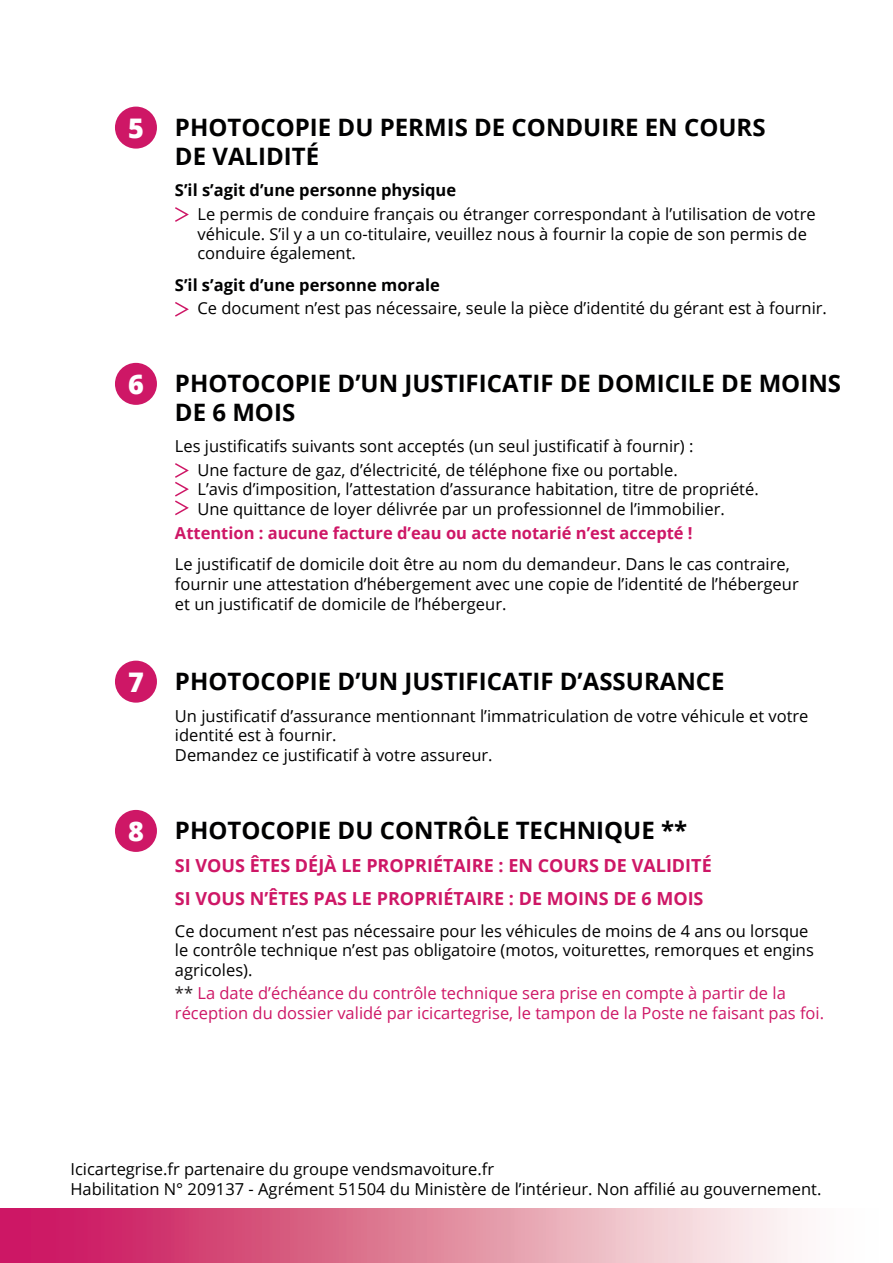
<style>
.page{position:relative;width:893px;height:1263px;background:#fff}
.page>*{position:absolute;margin:0;border:0;box-sizing:border-box;transform-origin:0 0}
.t1{font:800 27px "Open Sans";color:#fff}
.t2{font:700 24px/28.8px "Open Sans";color:#000001}
.t3{font:700 18px "Open Sans";color:#ce1766}
.t4{font:16.5px/19.8px "Open Sans";color:#000001}
.t5{font:16.5px/19.8px "Open Sans";color:#ce1766}
.t6{font:700 16.5px "Open Sans";color:#000001}
.t7{font:700 16.5px "Open Sans";color:#ce1766}
.s1{font-weight:800;font-size:27px;color:#fff}
.s2{color:#231f20}
</style>
<div class="page">
<img style="left:0;top:1209px;width:791px;height:54px">
<div style="left:115px;top:107px;width:42px;height:42px;background:#ce1766;border-radius:50%"></div>
<div style="left:115px;top:363px;width:42px;height:42px;background:#ce1766;border-radius:50%"></div>
<svg style="left:175px;top:207px;width:14px;height:15px"></svg>
<svg style="left:175px;top:302px;width:14px;height:15px"></svg>
<div style="left:115px;top:661px;width:42px;height:42px;background:#ce1766;border-radius:50%"></div>
<div style="left:115px;top:810px;width:42px;height:42px;background:#ce1766;border-radius:50%"></div>
<svg style="left:175px;top:463px;width:14px;height:53px"></svg>
<h1 class="t1" style="left:128px;top:108px;width:17px">5</h1>
<h2 class="t2" style="left:175px;top:112px;width:592px">PHOTOCOPIE DU PERMIS DE CONDUIRE EN COURS<br>DE VALIDITÉ</h2>
<p class="t6" style="left:175px;top:179px;width:283px">S’il s’agit d’une personne physique</p>
<p class="t4" style="left:197px;top:203px;width:620px">Le permis de conduire français ou étranger correspondant à l’utilisation de votre véhicule. S’il y a un co-titulaire, veuillez nous à fournir la copie de son permis de conduire également.</p>
<p class="t6" style="left:175px;top:273px;width:266px">S’il s’agit d’une personne morale</p>
<p class="t4" style="left:197px;top:298px;width:631px">Ce document n’est pas nécessaire, seule la pièce d’identité du gérant est à fournir.</p>
<h2 class="t2" style="left:175px;top:368px;width:668px;text-indent:-47px"><span class="s1">6</span> PHOTOCOPIE D’UN JUSTIFICATIF DE DOMICILE DE MOINS<br>DE 6 MOIS</h2>
<p class="t4" style="left:175px;top:434px;width:520px;line-height:23.2px;text-align:center">Les justificatifs suivants sont acceptés (un seul justificatif à fournir) :<br>Une facture de gaz, d’électricité, de téléphone fixe ou portable.</p>
<p class="t4" style="left:197px;top:479px;width:563px">L’avis d’imposition, l’attestation d’assurance habitation, titre de propriété.<br>Une quittance de loyer délivrée par un professionnel de l’immobilier.</p>
<p class="t7" style="left:175px;top:521px;width:519px">Attention : aucune facture d’eau ou acte notarié n’est accepté !</p>
<p class="t4" style="left:175px;top:554px;width:625px">Le justificatif de domicile doit être au nom du demandeur. Dans le cas contraire, fournir une attestation d’hébergement avec une copie de l’identité de l’hébergeur et un justificatif de domicile de l’hébergeur.</p>
<h1 class="t1" style="left:128px;top:662px;width:17px">7</h1>
<h1 class="t1" style="left:128px;top:811px;width:17px">8</h1>
<h2 class="t2" style="left:175px;top:666px;width:551px">PHOTOCOPIE D’UN JUSTIFICATIF D’ASSURANCE</h2>
<p class="t4" style="left:175px;top:705px;width:635px">Un justificatif d’assurance mentionnant l’immatriculation de votre véhicule et votre identité est à fournir.<br>Demandez ce justificatif à votre assureur.</p>
<h2 class="t2" style="left:175px;top:815px;width:514px">PHOTOCOPIE DU CONTRÔLE TECHNIQUE **</h2>
<p class="t3" style="left:175px;top:852px;width:538px">SI VOUS ÊTES DÉJÀ LE PROPRIÉTAIRE : EN COURS DE VALIDITÉ</p>
<p class="t3" style="left:175px;top:885px;width:530px">SI VOUS N’ÊTES PAS LE PROPRIÉTAIRE : DE MOINS DE 6 MOIS</p>
<p class="t4" style="left:175px;top:920px;width:640px">Ce document n’est pas nécessaire pour les véhicules de moins de 4 ans ou lorsque le contrôle technique n’est pas obligatoire (motos, voiturettes, remorques et engins agricoles).</p>
<p class="t5" style="left:175px;top:983px;width:651px"><span class="s2">**</span> La date d’échéance du contrôle technique sera prise en compte à partir de la réception du dossier validé par icicartegrise, le tampon de la Poste ne faisant pas foi.</p>
<p class="t4" style="left:70px;top:1159px;width:752px">Icicartegrise.fr partenaire du groupe vendsmavoiture.fr<br>Habilitation N° 209137 - Agrément 51504 du Ministère de l’intérieur. Non affilié au gouvernement.</p>
</div>
